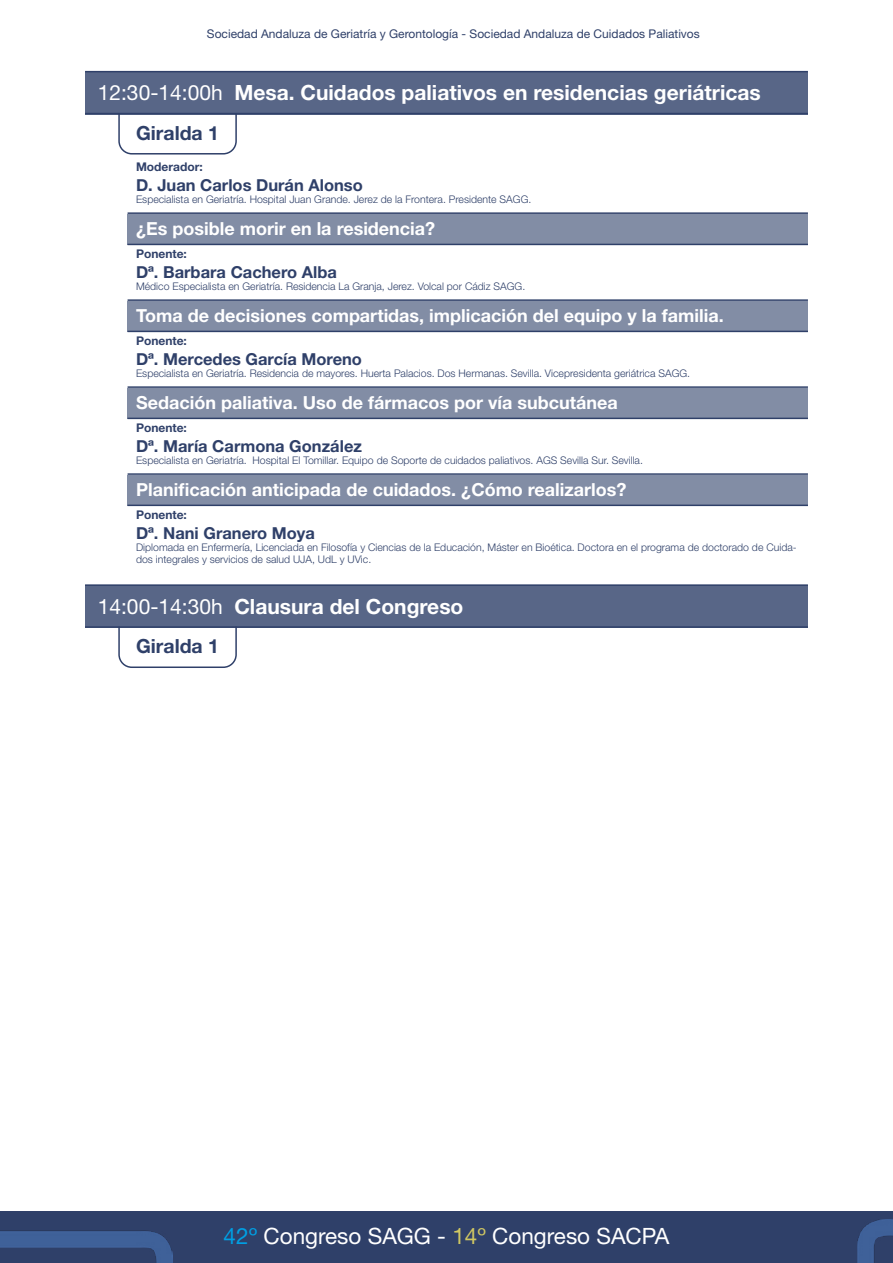
<style>
.page{position:relative;width:893px;height:1263px;background:#fff}
.page>*{position:absolute;margin:0;border:0;box-sizing:border-box;transform-origin:0 0}
.t1{font:22.5px "Helvetica Neue";color:#fff}
.t2{font:700 21px "Helvetica Neue LT Std";color:#fff}
.t3{font:700 19.5px "Helvetica Neue LT Std";color:#2f4069}
.t4{font:700 18px "Helvetica Neue LT Std";color:#fff}
.t5{font:700 16.5px "Helvetica Neue LT Std";color:#2f4069}
.t6{font:12px "Helvetica Neue";color:#2f4069}
.t7{font:700 12px "Helvetica Neue LT Std";color:#2f4069}
.t8{font:300 10.5px/12px "Helvetica Neue";color:#2f4069}
.s1{font-weight:400}
.s2{color:#009fe3}
.s3{color:#d0c762}
</style>
<div class="page">
<div style="left:0;top:1212px;width:893px;height:51px;background:#2f4069"></div>
<img style="left:0;top:1230px;width:173px;height:33px">
<img style="left:857px;top:1219px;width:36px;height:44px">
<div style="left:85px;top:72px;width:723px;height:43px;background:#586687"></div>
<hr style="left:85px;top:71px;width:723px;height:1px;background:#2f4069">
<hr style="left:85px;top:113px;width:723px;height:1px;background:#2f4069">
<svg style="left:118px;top:114px;width:120px;height:41px"></svg>
<div style="left:128px;top:214px;width:680px;height:31px;background:#828da5"></div>
<hr style="left:128px;top:212px;width:680px;height:2px;background:#2f4069">
<hr style="left:128px;top:244px;width:680px;height:1px;background:#2f4069">
<div style="left:128px;top:301px;width:680px;height:31px;background:#828da5"></div>
<hr style="left:128px;top:299px;width:680px;height:2px;background:#2f4069">
<hr style="left:128px;top:331px;width:680px;height:1px;background:#2f4069">
<div style="left:128px;top:388px;width:680px;height:30px;background:#828da5"></div>
<hr style="left:128px;top:386px;width:680px;height:2px;background:#2f4069">
<hr style="left:128px;top:418px;width:680px;height:1px;background:#2f4069">
<div style="left:128px;top:475px;width:680px;height:30px;background:#828da5"></div>
<hr style="left:128px;top:473px;width:680px;height:2px;background:#2f4069">
<hr style="left:128px;top:505px;width:680px;height:1px;background:#2f4069">
<div style="left:85px;top:586px;width:723px;height:42px;background:#586687"></div>
<hr style="left:85px;top:584px;width:723px;height:2px;background:#2f4069">
<hr style="left:85px;top:626px;width:723px;height:2px;background:#2f4069">
<svg style="left:118px;top:626px;width:120px;height:42px"></svg>
<p class="t6" style="left:207px;top:26px;width:494px">Sociedad Andaluza de Geriatría y Gerontología - Sociedad Andaluza de Cuidados Paliativos</p>
<h2 class="t2" style="left:98px;top:80px;width:665px"><span class="s1">12:30-14:00h</span> Mesa. Cuidados paliativos en residencias geriátricas</h2>
<h3 class="t3" style="left:136px;top:121px;width:85px">Giralda 1</h3>
<p class="t7" style="left:136px;top:159px;width:68px">Moderador:</p>
<h3 class="t5" style="left:136px;top:175px;width:228px">D. Juan Carlos Durán Alonso</h3>
<p class="t8" style="left:136px;top:193px;width:397px">Especialista en Geriatría. Hospital Juan Grande. Jerez de la Frontera. Presidente SAGG.</p>
<h3 class="t4" style="left:136px;top:218px;width:301px">¿Es posible morir en la residencia?</h3>
<p class="t7" style="left:136px;top:246px;width:52px">Ponente:</p>
<h3 class="t5" style="left:136px;top:262px;width:202px">Dª. Barbara Cachero Alba</h3>
<p class="t8" style="left:136px;top:280px;width:391px">Médico Especialista en Geriatría. Residencia La Granja, Jerez. Volcal por Cádiz SAGG.</p>
<h3 class="t4" style="left:136px;top:305px;width:589px">Toma de decisiones compartidas, implicación del equipo y la familia.</h3>
<p class="t7" style="left:136px;top:333px;width:52px">Ponente:</p>
<h3 class="t5" style="left:136px;top:349px;width:227px">Dª. Mercedes García Moreno</h3>
<p class="t8" style="left:136px;top:367px;width:556px">Especialista en Geriatría. Residencia de mayores. Huerta Palacios. Dos Hermanas. Sevilla. Vicepresidenta geriátrica SAGG.</p>
<h3 class="t4" style="left:136px;top:392px;width:483px">Sedación paliativa. Uso de fármacos por vía subcutánea</h3>
<p class="t7" style="left:136px;top:420px;width:52px">Ponente:</p>
<h3 class="t5" style="left:136px;top:436px;width:227px">Dª. María Carmona González</h3>
<p class="t8" style="left:136px;top:454px;width:508px">Especialista en Geriatría. Hospital El Tomillar. Equipo de Soporte de cuidados paliativos. AGS Sevilla Sur. Sevilla.</p>
<h3 class="t4" style="left:136px;top:478px;width:492px">Planificación anticipada de cuidados. ¿Cómo realizarlos?</h3>
<p class="t7" style="left:136px;top:507px;width:52px">Ponente:</p>
<h3 class="t5" style="left:136px;top:523px;width:180px">Dª. Nani Granero Moya</h3>
<p class="t8" style="left:136px;top:541px;width:662px">Diplomada en Enfermería, Licenciada en Filosofía y Ciencias de la Educación, Máster en Bioética. Doctora en el programa de doctorado de Cuida&shy;dos integrales y servicios de salud UJA, UdL y UVic.</p>
<h2 class="t2" style="left:98px;top:593px;width:367px"><span class="s1">14:00-14:30h</span> Clausura del Congreso</h2>
<h3 class="t3" style="left:136px;top:634px;width:85px">Giralda 1</h3>
<h1 class="t1" style="left:224px;top:1223px;width:447px"><span class="s2">42º</span> Congreso SAGG - <span class="s3">14º</span> Congreso SACPA</h1>
</div>
